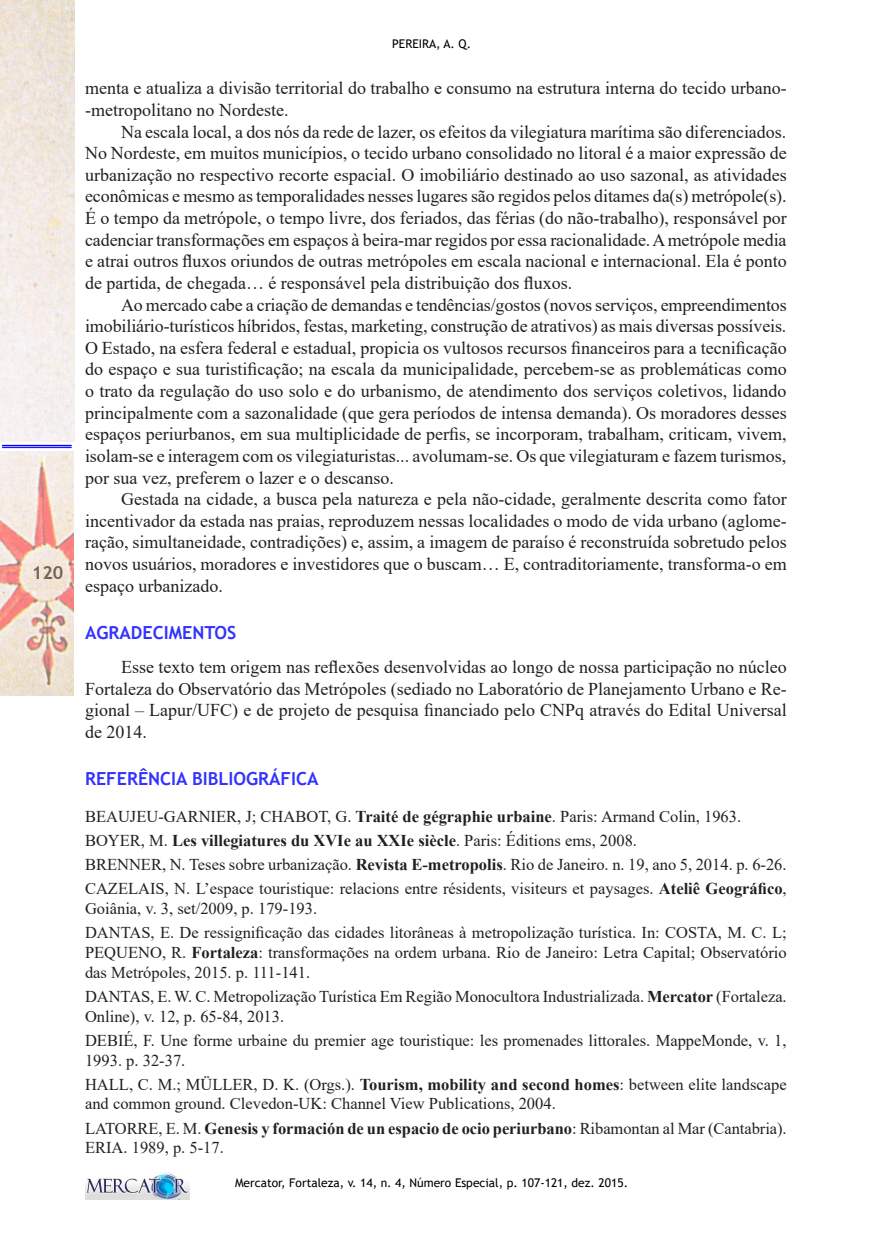
<style>
.page{position:relative;width:893px;height:1234px;background:#fff}
.page>*{position:absolute;margin:0;border:0;box-sizing:border-box;transform-origin:0 0}
.t1{font:18px/21.6px "Times New Roman";color:#231f20;text-align:justify}
.SUBTÍTULO_1{font:700 18px "Trebuchet MS";color:#33f}
.t2{font:700 18px "Trebuchet MS";color:#000}
.BIBLIOGRAFIA{font:16.5px/19.8px "Times New Roman";color:#231f20}
.BIBLIOGRAFIA-2{font:700 16.5px "Times New Roman";color:#231f20}
.t3{font:12px "Trebuchet MS";color:#000}
.s1{font-weight:700}
.s2{font-weight:400}
</style>
<div class="page">
<img style="left:85px;top:1172px;width:105px;height:27px">
<img style="left:0;top:451px;width:74px;height:244px">
<img style="left:0;top:0;width:74px;height:442px">
<hr style="left:2px;top:445px;width:70px;height:1px;background:#00f">
<hr style="left:2px;top:447px;width:70px;height:1px;background:#00f">
<p class="t2" style="left:32px;top:561px;width:33px">120</p>
<p class="t3" style="left:392px;top:36px;width:80px">PEREIRA, A. Q.</p>
<p class="t1" style="left:85px;top:77px;width:703px">menta e atualiza a divisão territorial do trabalho e consumo na estrutura interna do tecido urbano--metropolitano no Nordeste.</p>
<p class="t1" style="left:85px;top:120px;width:703px;text-indent:36px">Na escala local, a dos nós da rede de lazer, os efeitos da vilegiatura marítima são diferenciados.<br>No Nordeste, em muitos municípios, o tecido urbano consolidado no litoral é a maior expressão de urbanização no respectivo recorte espacial. O imobiliário destinado ao uso sazonal, as atividades econômicas e mesmo as temporalidades nesses lugares são regidos pelos ditames da(s) metrópole(s).<br>É o tempo da metrópole, o tempo livre, dos feriados, das férias (do não-trabalho), responsável por cadenciar transformações em espaços à beira-mar regidos por essa racionalidade. A metrópole media e atrai outros fluxos oriundos de outras metrópoles em escala nacional e internacional. Ela é ponto de partida, de chegada… é responsável pela distribuição dos fluxos.</p>
<p class="t1" style="left:85px;top:293px;width:703px;text-indent:36px">Ao mercado cabe a criação de demandas e tendências/gostos (novos serviços, empreendimentos imobiliário-turísticos híbridos, festas, marketing, construção de atrativos) as mais diversas possíveis.<br>O Estado, na esfera federal e estadual, propicia os vultosos recursos financeiros para a tecnificação do espaço e sua turistificação; na escala da municipalidade, percebem-se as problemáticas como o trato da regulação do uso solo e do urbanismo, de atendimento dos serviços coletivos, lidando principalmente com a sazonalidade (que gera períodos de intensa demanda). Os moradores desses espaços periurbanos, em sua multiplicidade de perfis, se incorporam, trabalham, criticam, vivem, isolam-se e interagem com os vilegiaturistas... avolumam-se. Os que vilegiaturam e fazem turismos, por sua vez, preferem o lazer e o descanso.</p>
<p class="t1" style="left:85px;top:487px;width:703px;text-indent:36px">Gestada na cidade, a busca pela natureza e pela não-cidade, geralmente descrita como fator incentivador da estada nas praias, reproduzem nessas localidades o modo de vida urbano (aglome&shy;ração, simultaneidade, contradições) e, assim, a imagem de paraíso é reconstruída sobretudo pelos novos usuários, moradores e investidores que o buscam… E, contraditoriamente, transforma-o em espaço urbanizado.</p>
<p class="SUBTÍTULO_1" style="left:85px;top:621px;width:153px">AGRADECIMENTOS</p>
<p class="t1" style="left:85px;top:655px;width:703px;text-indent:36px">Esse texto tem origem nas reflexões desenvolvidas ao longo de nossa participação no núcleo Fortaleza do Observatório das Metrópoles (sediado no Laboratório de Planejamento Urbano e Re&shy;gional – Lapur/UFC) e de projeto de pesquisa financiado pelo CNPq através do Edital Universal de 2014.</p>
<p class="SUBTÍTULO_1" style="left:85px;top:767px;width:235px">REFERÊNCIA BIBLIOGRÁFICA</p>
<p class="BIBLIOGRAFIA" style="left:85px;top:805px;width:658px">BEAUJEU-GARNIER, J; CHABOT, G. <span class="s1">Traité de gégraphie urbaine</span>. Paris: Armand Colin, 1963.</p>
<p class="BIBLIOGRAFIA-2" style="left:85px;top:828px;width:553px"><span class="s2">BOYER, M.</span> Les villegiatures du XVIe au XXIe siècle<span class="s2">. Paris: Éditions ems, 2008.</span></p>
<p class="BIBLIOGRAFIA" style="left:85px;top:854px;width:703px">BRENNER, N. Teses sobre urbanização. <span class="s1">Revista E-metropolis</span>. Rio de Janeiro. n. 19, ano 5, 2014. p. 6-26.</p>
<p class="BIBLIOGRAFIA" style="left:85px;top:878px;width:703px">CAZELAIS, N. L’espace touristique: relacions entre résidents, visiteurs et paysages. <span class="s1">Ateliê Geográfico</span>,<br>Goiânia, v. 3, set/2009, p. 179-193.</p>
<p class="BIBLIOGRAFIA" style="left:85px;top:921px;width:703px;text-align:justify">DANTAS, E. De ressignificação das cidades litorâneas à metropolização turística. In: COSTA, M. C. L; PEQUENO, R. <span class="s1">Fortaleza</span>: transformações na ordem urbana. Rio de Janeiro: Letra Capital; Observatório das Metrópoles, 2015. p. 111-141.</p>
<p class="BIBLIOGRAFIA" style="left:85px;top:985px;width:703px">DANTAS, E. W. C. Metropolização Turística Em Região Monocultora Industrializada. <span class="s1">Mercator</span> (Fortaleza.<br>Online), v. 12, p. 65-84, 2013.</p>
<p class="BIBLIOGRAFIA" style="left:85px;top:1029px;width:703px">DEBIÉ, F. Une forme urbaine du premier age touristique: les promenades littorales. MappeMonde, v. 1,<br>1993. p. 32-37.</p>
<p class="BIBLIOGRAFIA" style="left:85px;top:1073px;width:703px">HALL, C. M.; MÜLLER, D. K. (Orgs.). <span class="s1">Tourism, mobility and second homes</span>: between elite landscape and common ground. Clevedon-UK: Channel View Publications, 2004.</p>
<p class="BIBLIOGRAFIA" style="left:85px;top:1117px;width:703px">LATORRE, E. M. <span class="s1">Genesis y formación de un espacio de ocio periurbano</span>: Ribamontan al Mar (Cantabria).<br>ERIA. 1989, p. 5-17.</p>
<p class="t3" style="left:235px;top:1174px;width:394px">Mercator, Fortaleza, v. 14, n. 4, Número Especial, p. 107-121, dez. 2015.</p>
</div>
